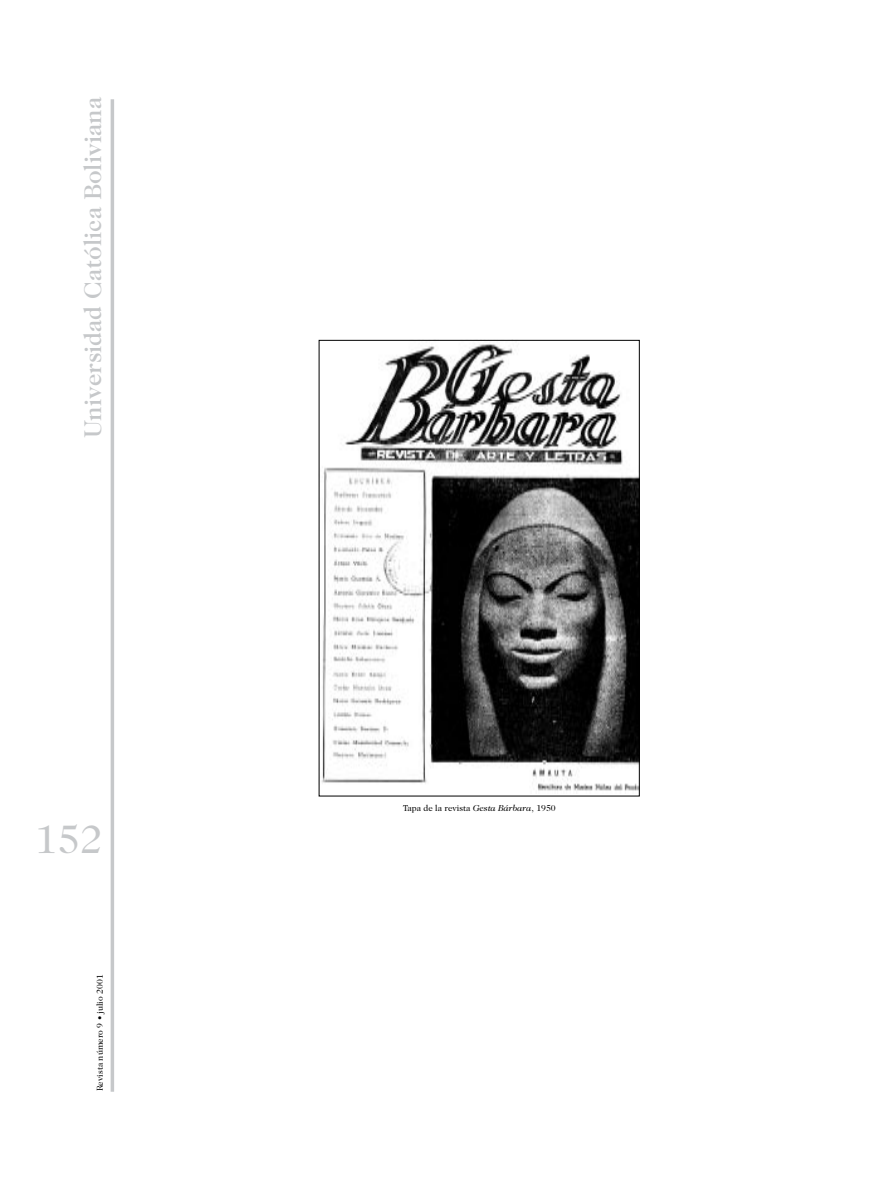
<style>
.page{position:relative;width:869px;height:1191px;background:#fff}
.page>*{position:absolute;margin:0;border:0;box-sizing:border-box;transform-origin:0 0}
.t1{font:40.25px "Caslon Two Twenty Four";color:#c6c8ca}
.t2{font:500 24.5px "Caslon Two Twenty Four";color:#c6c8ca}
.t3{font:8.75px "Caslon Two Twenty Four";color:#000}
.s1{font-style:italic}
</style>
<div class="page">
<hr style="left:111px;top:99px;width:3px;height:992px;background:#c6c8ca">
<img style="left:321px;top:344px;width:316px;height:447px">
<div style="left:318px;top:340px;width:321px;height:456px;border:1px solid #000"></div>
<h2 class="t2" style="left:78px;top:438px;width:343px;rotate:-90deg">Universidad Católica Boliviana</h2>
<h1 class="t1" style="left:35px;top:815px;width:69px">152</h1>
<p class="t3" style="left:95px;top:1091px;width:119px;rotate:-90deg">Revista número 9 • julio 2001</p>
<p class="t3" style="left:402px;top:802px;width:154px">Tapa de la revista <span class="s1">Gesta Bárbara</span>, 1950</p>
</div>
